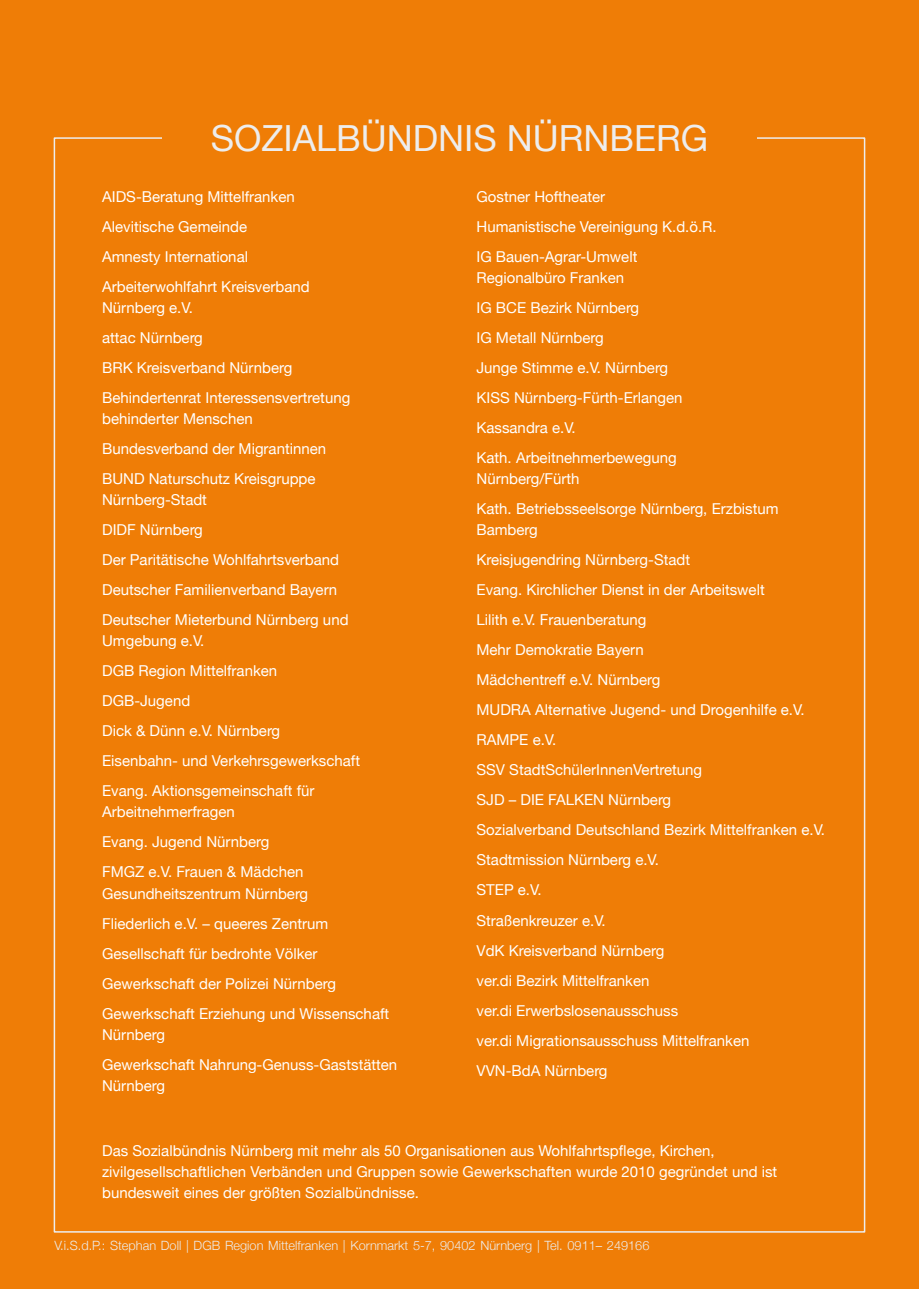
<style>
.page{position:relative;width:919px;height:1289px;background:#fff}
.page>*{position:absolute;margin:0;border:0;box-sizing:border-box;transform-origin:0 0}
.t1{font:36px "Helvetica Neue";color:#ededed}
.t2{font:15px/30px "Helvetica Neue";color:#fff}
.t3{font:300 12.75px "Helvetica Neue";color:#ededed}
</style>
<div class="page">
<div style="left:0;top:0;width:918px;height:1288px;background:#ef7d06"></div>
<div style="left:54px;top:137px;width:811px;height:1095px;background:#ef7d06;border:2px solid #ededed"></div>
<div style="left:162px;top:98px;width:594px;height:80px;background:#ef7d06"></div>
<h1 class="t1" style="left:211px;top:117px;width:499px">SOZIALBÜNDNIS NÜRNBERG</h1>
<p class="t2" style="left:102px;top:182px;width:209px">AIDS-Beratung Mittelfranken<br>Alevitische Gemeinde<br>Amnesty International<br>Arbeiterwohlfahrt Kreisverband</p>
<p class="t2" style="left:102px;top:293px;width:250px">Nürnberg e.V.<br>attac Nürnberg<br>BRK Kreisverband Nürnberg<br>Behindertenrat Interessensvertretung</p>
<p class="t2" style="left:102px;top:404px;width:225px">behinderter Menschen<br>Bundesverband der Migrantinnen<br>BUND Naturschutz Kreisgruppe</p>
<p class="t2" style="left:102px;top:485px;width:248px">Nürnberg-Stadt<br>DIDF Nürnberg<br>Der Paritätische Wohlfahrtsverband<br>Deutscher Familienverband Bayern<br>Deutscher Mieterbund Nürnberg und</p>
<p class="t2" style="left:102px;top:626px;width:259px">Umgebung e.V.<br>DGB Region Mittelfranken<br>DGB-Jugend<br>Dick &amp; Dünn e.V. Nürnberg<br>Eisenbahn- und Verkehrsgewerkschaft<br>Evang. Aktionsgemeinschaft für</p>
<p class="t2" style="left:102px;top:797px;width:203px">Arbeitnehmerfragen<br>Evang. Jugend Nürnberg<br>FMGZ e.V. Frauen &amp; Mädchen</p>
<p class="t2" style="left:102px;top:878px;width:288px">Gesundheitszentrum Nürnberg<br>Fliederlich e.V. – queeres Zentrum Gesellschaft für bedrohte Völker Gewerkschaft der Polizei Nürnberg Gewerkschaft Erziehung und Wissenschaft</p>
<p class="t2" style="left:102px;top:1019px;width:297px">Nürnberg<br>Gewerkschaft Nahrung-Genuss-Gaststätten</p>
<p class="t2" style="left:102px;top:1070px;width:64px">Nürnberg</p>
<p class="t2" style="left:476px;top:181px;width:242px">Gostner Hoftheater<br>Humanistische Vereinigung K.d.ö.R.<br>IG Bauen-Agrar-Umwelt</p>
<p class="t2" style="left:476px;top:262px;width:207px">Regionalbüro Franken<br>IG BCE Bezirk Nürnberg<br>IG Metall Nürnberg<br>Junge Stimme e.V. Nürnberg<br>KISS Nürnberg-Fürth-Erlangen<br>Kassandra e.V.<br>Kath. Arbeitnehmerbewegung</p>
<p class="t2" style="left:476px;top:463px;width:303px">Nürnberg/Fürth<br>Kath. Betriebsseelsorge Nürnberg, Erzbistum</p>
<p class="t2" style="left:476px;top:514px;width:350px">Bamberg<br>Kreisjugendring Nürnberg-Stadt<br>Evang. Kirchlicher Dienst in der Arbeitswelt<br>Lilith e.V. Frauenberatung<br>Mehr Demokratie Bayern<br>Mädchentreff e.V. Nürnberg<br>MUDRA Alternative Jugend- und Drogenhilfe e.V.<br>RAMPE e.V.<br>SSV StadtSchülerInnenVertretung<br>SJD – DIE FALKEN Nürnberg<br>Sozialverband Deutschland Bezirk Mittelfranken e.V.<br>Stadtmission Nürnberg e.V.<br>STEP e.V.<br>Straßenkreuzer e.V.<br>VdK Kreisverband Nürnberg<br>ver.di Bezirk Mittelfranken<br>ver.di Erwerbslosenausschuss<br>ver.di Migrationsausschuss Mittelfranken<br>VVN-BdA Nürnberg</p>
<p class="t2" style="left:102px;top:1140px;width:676px;line-height:21px">Das Sozialbündnis Nürnberg mit mehr als 50 Organisationen aus Wohlfahrtspflege, Kirchen, zivilgesellschaftlichen Verbänden und Gruppen sowie Gewerkschaften wurde 2010 gegründet und ist bundesweit eines der größten Sozialbündnisse.</p>
<p class="t3" style="left:54px;top:1237px;width:596px">V.i.S.d.P.: Stephan Doll | DGB Region Mittelfranken | Kornmarkt 5-7, 90402 Nürnberg | Tel. 0911– 249166</p>
</div>
